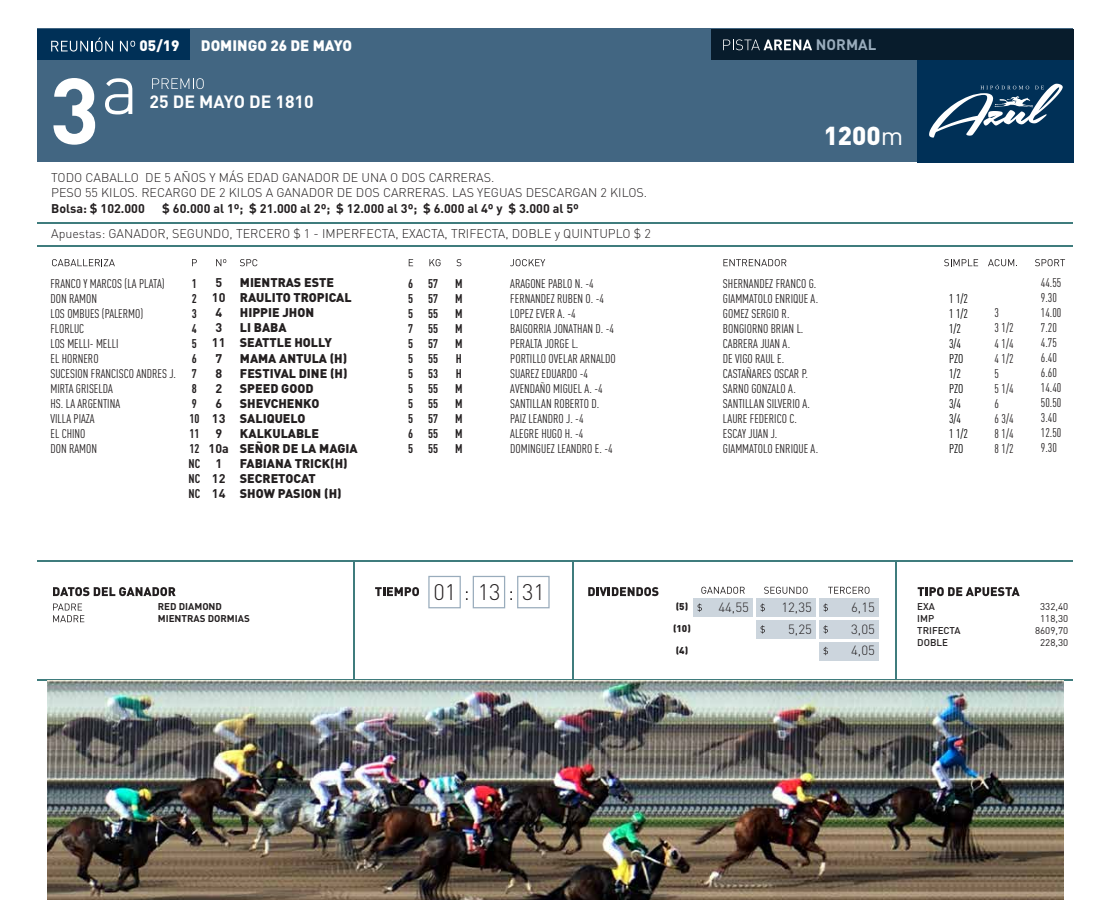
<style>
.page{position:relative;width:1098px;height:922px;background:#fff}
.page>*{position:absolute;margin:0;border:0;box-sizing:border-box;transform-origin:0 0}
.t1{font:700 92px "DIN Pro";color:#fff}
.t2{font:900 25.62px "DIN Pro";color:#fff}
.t3{font:300 22.25px "DIN Pro";color:#231f20}
.t4{font:700 17.62px "DIN Pro";color:#fff}
.t5{font:900 15px "DIN Pro";color:#fff}
.t6{font:700 15px "DIN Pro";color:#99acbc}
.t7{font:300 13.25px "DIN Pro";color:#231f20}
.t8{font:12.5px/15px "FFDIN Pro Cond";color:#231f20}
.t9{font:300 12.5px/15px "DIN Pro";color:#231f20}
.t10{font:900 12.5px/15px "DIN Pro";color:#231f20}
.t11{font:700 12.5px/15px "DIN Pro";color:#231f20;text-align:center}
.t12{font:700 12.5px/15px "FFDIN Pro Cond";color:#231f20;text-align:justify}
.t13{font:12.5px/15px "FFDIN Pro Cond";color:#000}
.t14{font:700 9.75px/11.8px "DIN Pro";color:#231f20}
.t15{font:9.75px/11.8px "DIN Pro";color:#231f20;text-align:center}
.t16{font:500 9.75px/11.8px "DIN Pro";color:#231f20}
.t17{font:900 9.75px "DIN Pro";color:#231f20}
.s1{font-weight:400}
.s2{font-weight:900;font-size:9.75px}
</style>
<div class="page">
<div style="left:37px;top:28px;width:1036px;height:133px;background:#426682"></div>
<div style="left:917px;top:29px;width:156px;height:134px;background:#003057"></div>
<div style="left:37px;top:29px;width:154px;height:31px;background:#003057"></div>
<div style="left:710px;top:29px;width:363px;height:31px;background:#081c2c"></div>
<hr style="left:37px;top:560px;width:1036px;height:1px;background:#3f7c7d">
<hr style="left:37px;top:679px;width:1036px;height:1px;background:#3f7c7d">
<hr style="left:572px;top:560px;width:1px;height:120px;background:#3f7c7d">
<hr style="left:353px;top:560px;width:1px;height:120px;background:#3f7c7d">
<hr style="left:895px;top:560px;width:1px;height:120px;background:#3f7c7d">
<div style="left:428px;top:575px;width:33px;height:33px;border:1px solid #99acbc"></div>
<div style="left:472px;top:575px;width:33px;height:33px;border:1px solid #99acbc"></div>
<div style="left:517px;top:575px;width:32px;height:33px;border:1px solid #99acbc"></div>
<hr style="left:37px;top:222px;width:1036px;height:1px;background:#3f7c7d">
<hr style="left:37px;top:245px;width:1036px;height:2px;background:#3f7c7d">
<svg style="left:51px;top:37px;width:62px;height:15px"></svg>
<svg style="left:120px;top:41px;width:15px;height:10px"></svg>
<svg style="left:723px;top:39px;width:89px;height:11px"></svg>
<svg style="left:105px;top:78px;width:27px;height:36px"></svg>
<svg style="left:152px;top:78px;width:52px;height:11px"></svg>
<svg style="left:52px;top:259px;width:63px;height:7px"></svg>
<svg style="left:240px;top:259px;width:17px;height:7px"></svg>
<svg style="left:510px;top:259px;width:35px;height:7px"></svg>
<svg style="left:723px;top:259px;width:63px;height:7px"></svg>
<svg style="left:944px;top:259px;width:34px;height:7px"></svg>
<svg style="left:1035px;top:259px;width:30px;height:7px"></svg>
<svg style="left:988px;top:259px;width:29px;height:7px"></svg>
<svg style="left:192px;top:259px;width:5px;height:7px"></svg>
<svg style="left:409px;top:259px;width:4px;height:7px"></svg>
<svg style="left:429px;top:259px;width:11px;height:7px"></svg>
<svg style="left:456px;top:259px;width:5px;height:7px"></svg>
<svg style="left:216px;top:259px;width:10px;height:7px"></svg>
<svg style="left:375px;top:587px;width:44px;height:9px"></svg>
<svg style="left:53px;top:587px;width:123px;height:9px"></svg>
<svg style="left:588px;top:587px;width:70px;height:9px"></svg>
<svg style="left:917px;top:587px;width:102px;height:9px"></svg>
<svg style="left:701px;top:586px;width:43px;height:7px"></svg>
<svg style="left:764px;top:586px;width:43px;height:7px"></svg>
<svg style="left:828px;top:586px;width:41px;height:7px"></svg>
<div style="left:693px;top:598px;width:59px;height:18px;background:#ccd5dd"></div>
<svg style="left:697px;top:603px;width:5px;height:8px"></svg>
<div style="left:756px;top:598px;width:59px;height:18px;background:#ccd5dd"></div>
<svg style="left:760px;top:603px;width:5px;height:8px"></svg>
<div style="left:819px;top:598px;width:59px;height:18px;background:#ccd5dd"></div>
<svg style="left:823px;top:603px;width:5px;height:8px"></svg>
<div style="left:756px;top:619px;width:59px;height:19px;background:#ccd5dd"></div>
<svg style="left:760px;top:625px;width:5px;height:8px"></svg>
<div style="left:819px;top:619px;width:59px;height:19px;background:#ccd5dd"></div>
<svg style="left:823px;top:625px;width:5px;height:8px"></svg>
<div style="left:819px;top:641px;width:59px;height:19px;background:#ccd5dd"></div>
<svg style="left:823px;top:646px;width:5px;height:9px"></svg>
<svg style="left:53px;top:603px;width:31px;height:19px"></svg>
<svg style="left:929px;top:84px;width:133px;height:53px"></svg>
<img style="left:47px;top:680px;width:1016px;height:219px">
<h1 class="t1" style="left:50px;top:34px;width:51px">3</h1>
<p class="t5" style="left:140px;top:33px;width:41px">05/19</p>
<p class="t5" style="left:201px;top:33px;width:153px">DOMINGO 26 DE MAYO</p>
<p class="t6" style="left:816px;top:32px;width:62px">NORMAL</p>
<h3 class="t4" style="left:150px;top:87px;width:166px">25 DE MAYO DE 1810</h3>
<h2 class="t2" style="left:823px;top:113px;width:81px">1200<span class="s1">m</span></h2>
<p class="t9" style="left:51px;top:169px;width:597px">TODO CABALLO DE 5 AÑOS Y MÁS EDAD GANADOR DE UNA O DOS CARRERAS.<br>PESO 55 KILOS. RECARGO DE 2 KILOS A GANADOR DE DOS CARRERAS. LAS YEGUAS DESCARGAN 2 KILOS.</p>
<p class="t11" style="left:51px;top:200px;width:95px">Bolsa: $ 102.000</p>
<p class="t11" style="left:162px;top:200px;width:418px">$ 60.000 al 1º; $ 21.000 al 2º; $ 12.000 al 3º; $ 6.000 al 4º y $ 3.000 al 5º</p>
<p class="t9" style="left:51px;top:225px;width:601px">Apuestas: GANADOR, SEGUNDO, TERCERO $ 1 - IMPERFECTA, EXACTA, TRIFECTA, DOBLE y QUINTUPLO $ 2</p>
<p class="t8" style="left:50px;top:275px;width:127px">FRANCO Y MARCOS (LA PLATA)<br>DON RAMON<br>LOS OMBUES (PALERMO)<br>FLORLUC<br>LOS MELLI- MELLI<br>EL HORNERO<br>SUCESION FRANCISCO ANDRES J.<br>MIRTA GRISELDA<br>HS. LA ARGENTINA<br>VILLA PIAZA<br>EL CHINO<br>DON RAMON</p>
<p class="t12" style="left:188px;top:275px;width:13px;text-align:left">1<br>2<br>3<br>4<br>5<br>6<br>7<br>8<br>9<br>10<br>11<br>12<br>NC<br>NC<br>NC</p>
<p class="t11" style="left:209px;top:274px;width:22px">5<br>10<br>4<br>3<br>11<br>7<br>8<br>2<br>6<br>13<br>9<br>10a<br>1<br>12<br>14</p>
<p class="t10" style="left:240px;top:274px;width:119px">MIENTRAS ESTE<br>RAULITO TROPICAL<br>HIPPIE JHON<br>LI BABA<br>SEATTLE HOLLY<br>MAMA ANTULA (H)<br>FESTIVAL DINE (H)<br>SPEED GOOD<br>SHEVCHENKO<br>SALIQUELO<br>KALKULABLE<br>SEÑOR DE LA MAGIA<br>FABIANA TRICK(H)<br>SECRETOCAT<br>SHOW PASION (H)</p>
<p class="t12" style="left:408px;top:275px;width:7px">6<br>5<br>5<br>7<br>5<br>5<br>5<br>5<br>5<br>5<br>6<br>5</p>
<p class="t12" style="left:428px;top:275px;width:12px">57<br>57<br>55<br>55<br>57<br>55<br>53<br>55<br>55<br>57<br>55<br>55</p>
<p class="t12" style="left:455px;top:275px;width:9px">M M M M M H H M M M M M</p>
<p class="t8" style="left:510px;top:275px;width:107px">ARAGONE PABLO N. -4<br>FERNANDEZ RUBEN O. -4<br>LOPEZ EVER A. -4<br>BAIGORRIA JONATHAN D. -4<br>PERALTA JORGE L.<br>PORTILLO OVELAR ARNALDO<br>SUAREZ EDUARDO -4<br>AVENDAÑO MIGUEL A. -4<br>SANTILLAN ROBERTO D.<br>PAIZ LEANDRO J. -4<br>ALEGRE HUGO H. -4<br>DOMINGUEZ LEANDRO E. -4</p>
<p class="t8" style="left:723px;top:275px;width:97px">SHERNANDEZ FRANCO G.<br>GIAMMATOLO ENRIQUE A.<br>GOMEZ SERGIO R.<br>BONGIORNO BRIAN L.<br>CABRERA JUAN A.<br>DE VIGO RAUL E.<br>CASTAÑARES OSCAR P.<br>SARNO GONZALO A.<br>SANTILLAN SILVERIO A.<br>LAURE FEDERICO C.<br>ESCAY JUAN J.<br>GIAMMATOLO ENRIQUE A.</p>
<h3 class="t3" style="left:433px;top:574px;width:113px">01 13 31</h3>
<p class="t13" style="left:949px;top:290px;width:21px">1 1/2<br>1 1/2<br>1/2<br>3/4<br>PZO<br>1/2<br>PZO<br>3/4<br>3/4<br>1 1/2<br>PZO</p>
<p class="t8" style="left:994px;top:304px;width:21px">3<br>3 1/2<br>4 1/4<br>4 1/2<br>5<br>5 1/4<br>6<br>6 3/4<br>8 1/4<br>8 1/2</p>
<p class="t8" style="left:1040px;top:274px;width:22px">44.55<br>9.30<br>14.00<br>7.20<br>4.75<br>6.40<br>6.60<br>14.40<br>50.50<br>3.40<br>12.50<br>9.30</p>
<p class="t7" style="left:675px;top:597px;width:75px"><span class="s2">(5)</span> 44,55</p>
<p class="t7" style="left:781px;top:597px;width:32px">12,35</p>
<p class="t7" style="left:851px;top:597px;width:25px">6,15</p>
<p class="t17" style="left:673px;top:620px;width:19px">(10)</p>
<p class="t7" style="left:788px;top:618px;width:25px">5,25</p>
<p class="t7" style="left:851px;top:618px;width:25px">3,05</p>
<p class="t17" style="left:675px;top:642px;width:14px">(4)</p>
<p class="t7" style="left:851px;top:640px;width:25px">4,05</p>
<p class="t14" style="left:158px;top:599px;width:93px">RED DIAMOND<br>MIENTRAS DORMIAS</p>
<p class="t15" style="left:1035px;top:600px;width:35px">332,40<br>118,30<br>8609,70<br>228,30</p>
<p class="t16" style="left:917px;top:600px;width:45px">EXA<br>IMP<br>TRIFECTA<br>DOBLE</p>
</div>
